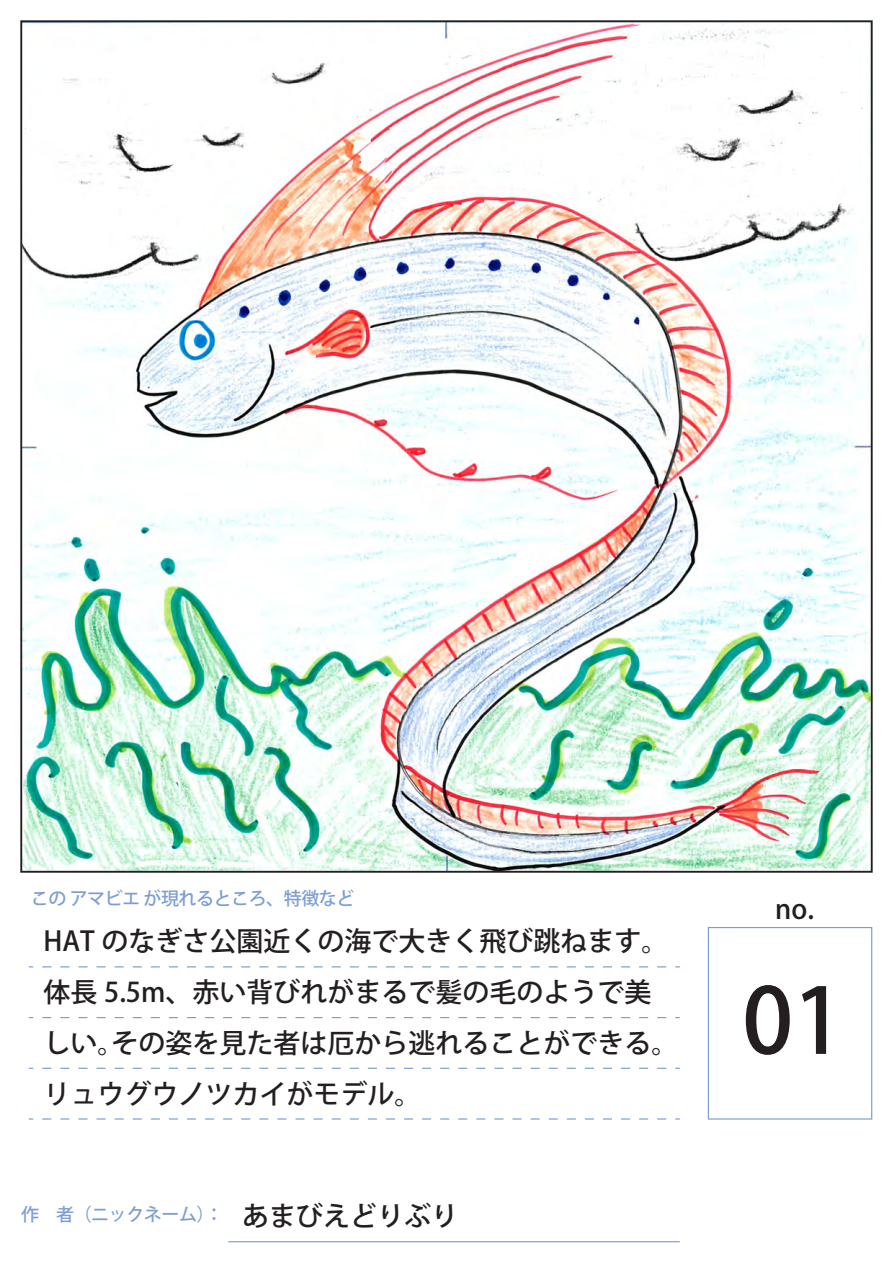
<style>
.page{position:relative;width:893px;height:1263px;background:#fff}
.page>*{position:absolute;margin:0;border:0;box-sizing:border-box;transform-origin:0 0}
.t1{font:500 90px "Koz Go Pr 6 N";color:#231f20}
.t2{font:500 27px/51px "Koz Go Pr 6 N";color:#231f20}
.t3{font:500 18px "Koz Go Pr 6 N";letter-spacing:-.025em;color:#7e9ed2}
.s1{font-size:27px;color:#231f20}
</style>
<div class="page">
<img style="left:23px;top:23px;width:847px;height:847px">
<svg style="left:29px;top:1017px;width:637px;height:1px"></svg>
<svg style="left:29px;top:1068px;width:637px;height:1px"></svg>
<svg style="left:29px;top:1118px;width:637px;height:1px"></svg>
<svg style="left:29px;top:966px;width:637px;height:1px"></svg>
<hr style="left:228px;top:1241px;width:452px;height:1px;background:#7e9ed2">
<div style="left:708px;top:927px;width:164px;height:192px;border:1px solid #7e9ed2"></div>
<p class="t3" style="left:31px;top:888px;width:325px">この アマビエ が現れるところ、特徴など</p>
<p class="t2" style="left:43px;top:916px;width:637px">HAT のなぎさ公園近くの海で大きく飛び跳ねます。体長 5.5m、赤い背びれがまるで髪の毛のようで美しい。その姿を見た者は厄から逃れることができる。リュウグウノツカイがモデル。</p>
<p class="t3" style="left:21px;top:1204px;width:439px">作　者（ニックネーム）： <span class="s1">あまびえどりぶり</span></p>
<p class="t2" style="left:775px;top:884px;width:40px">no.</p>
<h1 class="t1" style="left:742px;top:970px;width:103px">01</h1>
</div>
